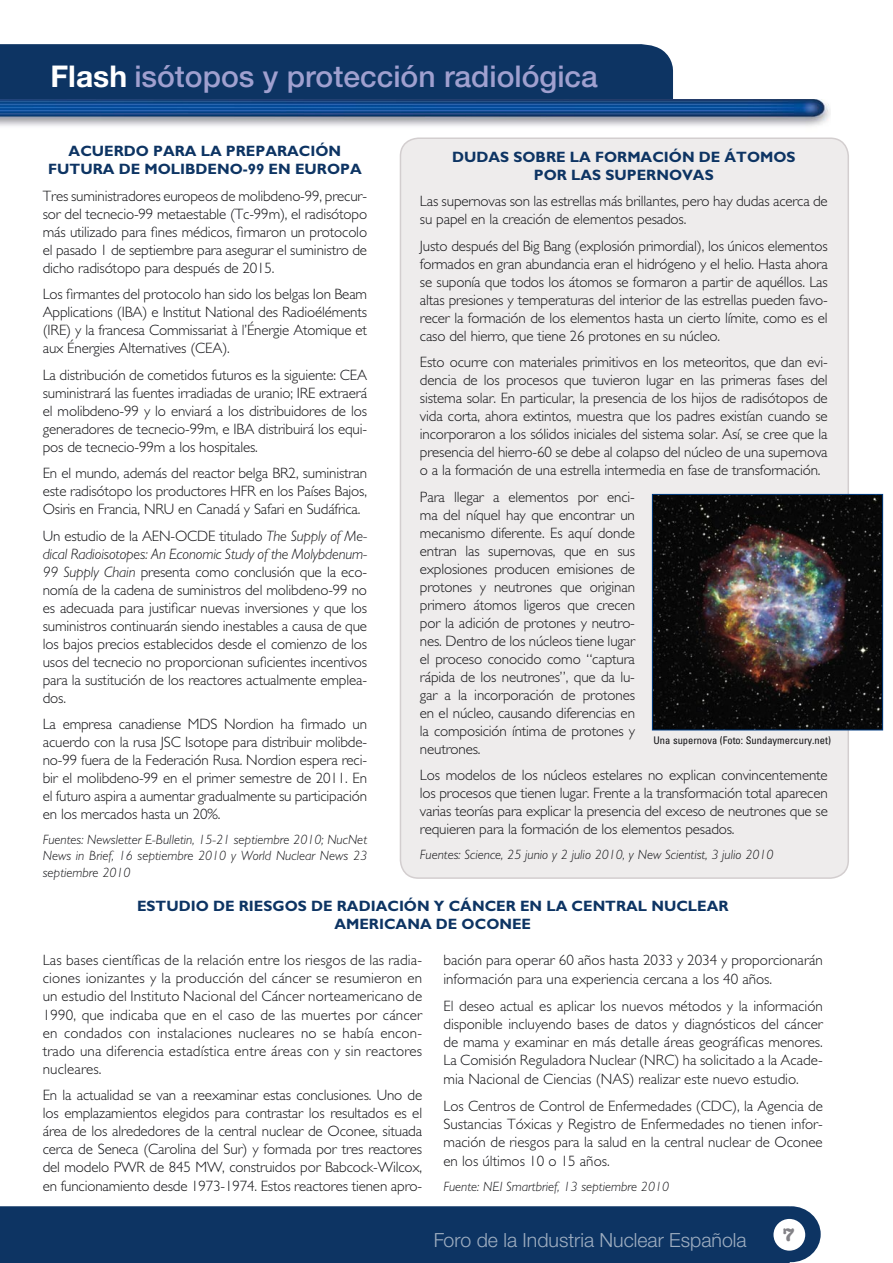
<style>
.page{position:relative;width:893px;height:1263px;background:#fff}
.page>*{position:absolute;margin:0;border:0;box-sizing:border-box;transform-origin:0 0}
.t1{font:500 30px "Helvetica Neue";color:#a0a0cf}
.t2{font:300 19.5px "Helvetica Neue";color:#fff}
.t3{font:700 18px "American Typewriter";color:#828186}
.t4{font:300 15px/18px "Gill Sans";letter-spacing:-.01em;color:#131316;text-align:justify}
.t5{font:700 15px/18px "Gill Sans";color:#0d3463;text-align:center}
.t6{font:italic 300 13.5px/16.2px "Gill Sans";color:#131316;text-align:justify}
.t7{font:condensed 10.5px "Univers";color:#131316}
.s1{font-weight:700;color:#fff}
.s2{font-style:italic}
</style>
<div class="page">
<div style="left:399px;top:137px;width:451px;height:741px;background:#eeecec"></div>
<div style="left:0;top:44px;width:673px;height:55px;background:#0d3463"></div>
<img style="left:0;top:99px;width:831px;height:27px">
<div style="left:0;top:1206px;width:821px;height:57px;background:#0d3463"></div>
<div style="left:772px;top:1217px;width:35px;height:35px;background:#fff;border-radius:50%"></div>
<div style="left:771px;top:1216px;width:37px;height:37px;border:3px solid #0d3463;border-radius:50%"></div>
<img style="left:654px;top:496px;width:227px;height:232px">
<div style="left:652px;top:494px;width:231px;height:236px;border:1px solid #003c82"></div>
<h1 class="t1" style="left:51px;top:58px;width:549px"><span class="s1">Flash</span> isótopos y protección radiológica</h1>
<p class="t5" style="left:48px;top:142px;width:315px">ACUERDO PARA LA PREPARACIÓN<br>FUTURA DE MOLIBDENO-99 EN EUROPA</p>
<p class="t4" style="left:43px;top:187px;width:326px">Tres suministradores europeos de molibdeno-99, precur&shy;sor del tecnecio-99 metaestable (Tc-99m), el radisótopo más utilizado para fines médicos, firmaron un protocolo el pasado 1 de septiembre para asegurar el suministro de dicho radisótopo para después de 2015.</p>
<p class="t4" style="left:43px;top:285px;width:326px">Los firmantes del protocolo han sido los belgas Ion Beam Applications (IBA) e Institut National des Radioéléments (IRE) y la francesa Commissariat à l’Énergie Atomique et aux Énergies Alternatives (CEA).</p>
<p class="t4" style="left:43px;top:366px;width:326px">La distribución de cometidos futuros es la siguiente: CEA suministrará las fuentes irradiadas de uranio; IRE extraerá el molibdeno-99 y lo enviará a los distribuidores de los generadores de tecnecio-99m, e IBA distribuirá los equi&shy;pos de tecnecio-99m a los hospitales.</p>
<p class="t4" style="left:43px;top:464px;width:326px">En el mundo, además del reactor belga BR2, suministran este radisótopo los productores HFR en los Países Bajos, Osiris en Francia, NRU en Canadá y Safari en Sudáfrica.</p>
<p class="t4" style="left:43px;top:527px;width:326px">Un estudio de la AEN-OCDE titulado <span class="s2">The Supply of Me&shy;dical Radioisotopes: An Economic Study of the Molybdenum-99 Supply Chain</span> presenta como conclusión que la eco&shy;nomía de la cadena de suministros del molibdeno-99 no es adecuada para justificar nuevas inversiones y que los suministros continuarán siendo inestables a causa de que los bajos precios establecidos desde el comienzo de los usos del tecnecio no proporcionan suficientes incentivos para la sustitución de los reactores actualmente emplea&shy;dos.</p>
<p class="t4" style="left:43px;top:715px;width:326px">La empresa canadiense MDS Nordion ha firmado un acuerdo con la rusa JSC Isotope para distribuir molibde&shy;no-99 fuera de la Federación Rusa. Nordion espera reci&shy;bir el molibdeno-99 en el primer semestre de 2011. En el futuro aspira a aumentar gradualmente su participación en los mercados hasta un 20%.</p>
<p class="t6" style="left:43px;top:832px;width:326px">Fuentes: Newsletter E-Bulletin, 15-21 septiembre 2010; NucNet News in Brief, 16 septiembre 2010 y World Nuclear News 23 septiembre 2010</p>
<p class="t5" style="left:452px;top:148px;width:345px">DUDAS SOBRE LA FORMACIÓN DE ÁTOMOS<br>POR LAS SUPERNOVAS</p>
<p class="t4" style="left:420px;top:192px;width:409px">Las supernovas son las estrellas más brillantes, pero hay dudas acerca de su papel en la creación de elementos pesados.</p>
<p class="t4" style="left:420px;top:237px;width:409px">Justo después del Big Bang (explosión primordial), los únicos elementos formados en gran abundancia eran el hidrógeno y el helio. Hasta ahora se suponía que todos los átomos se formaron a partir de aquéllos. Las altas presiones y temperaturas del interior de las estrellas pueden favo&shy;recer la formación de los elementos hasta un cierto límite, como es el caso del hierro, que tiene 26 protones en su núcleo.</p>
<p class="t4" style="left:420px;top:353px;width:409px">Esto ocurre con materiales primitivos en los meteoritos, que dan evi&shy;dencia de los procesos que tuvieron lugar en las primeras fases del sistema solar. En particular, la presencia de los hijos de radisótopos de vida corta, ahora extintos, muestra que los padres existían cuando se incorporaron a los sólidos iniciales del sistema solar. Así, se cree que la presencia del hierro-60 se debe al colapso del núcleo de una supernova o a la formación de una estrella intermedia en fase de transformación.</p>
<p class="t4" style="left:420px;top:488px;width:217px">Para llegar a elementos por enci&shy;ma del níquel hay que encontrar un mecanismo diferente. Es aquí donde entran las supernovas, que en sus explosiones producen emisiones de protones y neutrones que originan primero átomos ligeros que crecen por la adición de protones y neutro&shy;nes. Dentro de los núcleos tiene lugar el proceso conocido como “captura rápida de los neutrones”, que da lu&shy;gar a la incorporación de protones en el núcleo, causando diferencias en la composición íntima de protones y neutrones.</p>
<p class="t4" style="left:420px;top:766px;width:409px">Los modelos de los núcleos estelares no explican convincentemente los procesos que tienen lugar. Frente a la transformación total aparecen varias teorías para explicar la presencia del exceso de neutrones que se requieren para la formación de los elementos pesados.</p>
<p class="t6" style="left:420px;top:846px;width:355px">Fuentes: Science, 25 junio y 2 julio 2010, y New Scientist, 3 julio 2010</p>
<p class="t7" style="left:653px;top:734px;width:179px">Una supernova (Foto: Sundaymercury.net)</p>
<p class="t5" style="left:137px;top:897px;width:593px">ESTUDIO DE RIESGOS DE RADIACIÓN Y CÁNCER EN LA CENTRAL NUCLEAR<br>AMERICANA DE OCONEE</p>
<p class="t4" style="left:43px;top:951px;width:381px">Las bases científicas de la relación entre los riesgos de las radia&shy;ciones ionizantes y la producción del cáncer se resumieron en un estudio del Instituto Nacional del Cáncer norteamericano de 1990, que indicaba que en el caso de las muertes por cáncer en condados con instalaciones nucleares no se había encon&shy;trado una diferencia estadística entre áreas con y sin reactores nucleares.</p>
<p class="t4" style="left:43px;top:1086px;width:381px">En la actualidad se van a reexaminar estas conclusiones. Uno de los emplazamientos elegidos para contrastar los resultados es el área de los alrededores de la central nuclear de Oconee, situada cerca de Seneca (Carolina del Sur) y formada por tres reactores del modelo PWR de 845 MW, construidos por Babcock-Wilcox, en funcionamiento desde 1973-1974. Estos reactores tienen apro-</p>
<p class="t4" style="left:443px;top:951px;width:381px">bación para operar 60 años hasta 2033 y 2034 y proporcionarán información para una experiencia cercana a los 40 años.</p>
<p class="t4" style="left:443px;top:996px;width:381px">El deseo actual es aplicar los nuevos métodos y la información disponible incluyendo bases de datos y diagnósticos del cáncer de mama y examinar en más detalle áreas geográficas menores.<br>La Comisión Reguladora Nuclear (NRC) ha solicitado a la Acade&shy;mia Nacional de Ciencias (NAS) realizar este nuevo estudio.</p>
<p class="t4" style="left:443px;top:1096px;width:381px">Los Centros de Control de Enfermedades (CDC), la Agencia de Sustancias Tóxicas y Registro de Enfermedades no tienen infor&shy;mación de riesgos para la salud en la central nuclear de Oconee en los últimos 10 o 15 años.</p>
<p class="t6" style="left:443px;top:1178px;width:227px">Fuente: NEI Smartbrief, 13 septiembre 2010</p>
<h2 class="t2" style="left:433px;top:1228px;width:315px">Foro de la Industria Nuclear Española</h2>
<p class="t3" style="left:783px;top:1224px;width:13px">7</p>
</div>
